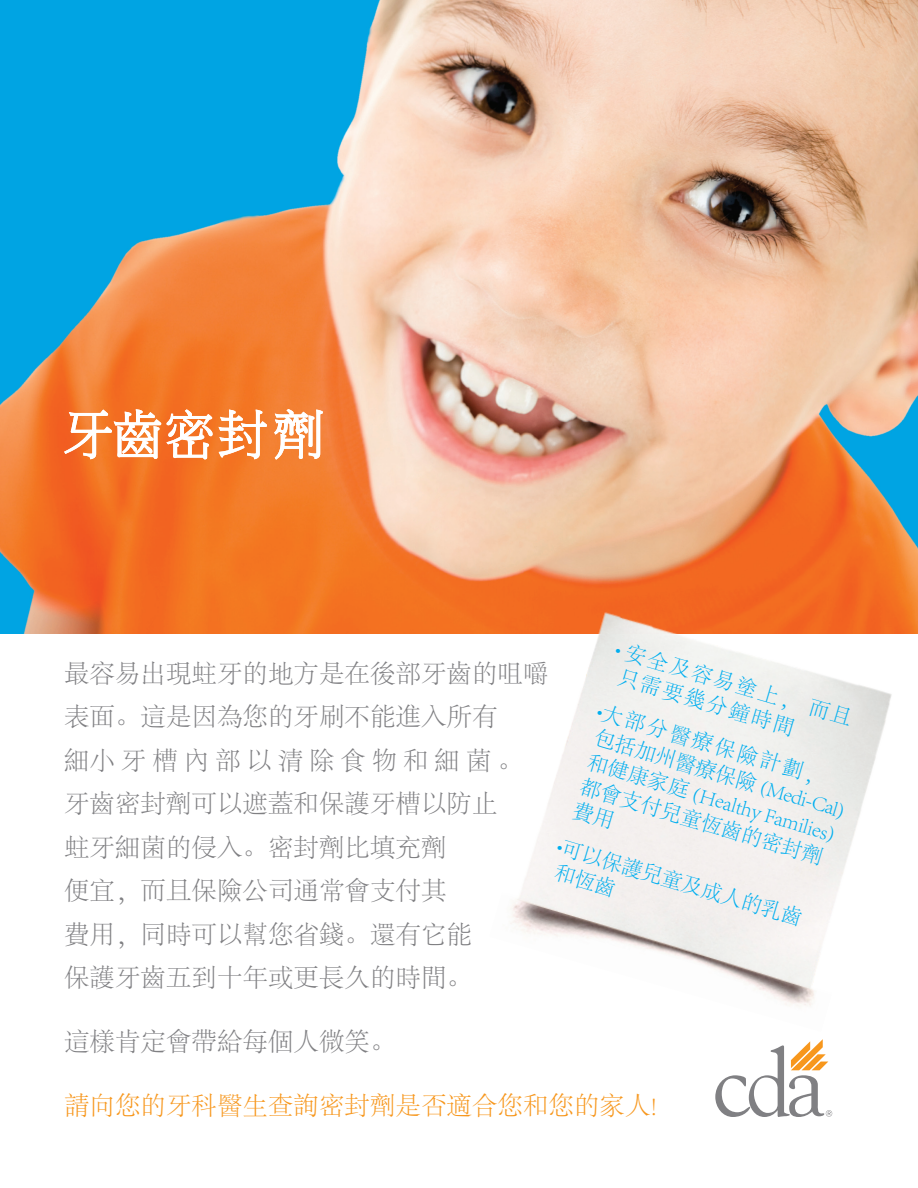
<style>
.page{position:relative;width:918px;height:1188px;background:#fff}
.page>*{position:absolute;margin:0;border:0;box-sizing:border-box;transform-origin:0 0}
.t1{font:300 25.5px/43.5px "Adobe Song Std";color:#808083}
.t2{font:300 25.5px "Adobe Song Std";color:#f7971d}
.t3{font:300 21px/25.3px "Adobe Song Std";color:#00aeef}
.s1{font-family:"Times New Roman";font-weight:700;font-size:15px}
</style>
<div class="page">
<img style="left:0;top:0;width:918px;height:633px">
<svg style="left:715px;top:1039px;width:117px;height:78px"></svg>
<img style="left:489px;top:599px;width:429px;height:407px">
<svg style="left:63px;top:406px;width:261px;height:55px"></svg>
<p class="t3" style="left:629px;top:641px;width:237px;text-indent:-10px;rotate:16deg"><span class="s1">•</span> 安全及容易塗上，而且只需要幾分鐘時間</p>
<p class="t1" style="left:64px;top:653px;width:486px">最容易出現蛀牙的地方是在後部牙齒的咀嚼表面。這是因為您的牙刷不能進入所有<br>細小牙槽內部以清除食物和細菌。牙齒密封劑可以遮蓋和保護牙槽以防止<br>蛀牙細菌的侵入。密封劑比填充劑<br>便宜，而且保險公司通常會支付其<br>費用，同時可以幫您省錢。還有它能<br>保護牙齒五到十年或更長久的時間。</p>
<p class="t1" style="left:64px;top:1021px;width:333px">這樣肯定會帶給每個人微笑。</p>
<p class="t2" style="left:64px;top:1092px;width:595px">請向您的牙科醫生查詢密封劑是否適合您和您的家人!</p>
<p class="t3" style="left:600px;top:700px;width:267px;rotate:16deg"><span class="s1">•</span>大部分醫療保險計劃，<br>包括加州醫療保險 (Medi-Cal)和健康家庭 (Healthy Families)都會支付兒童恆齒的密封劑費用</p>
<p class="t3" style="left:560px;top:836px;width:256px;line-height:24.8px;rotate:16deg"><span class="s1">•</span>可以保護兒童及成人的乳齒和恆齒</p>
</div>
